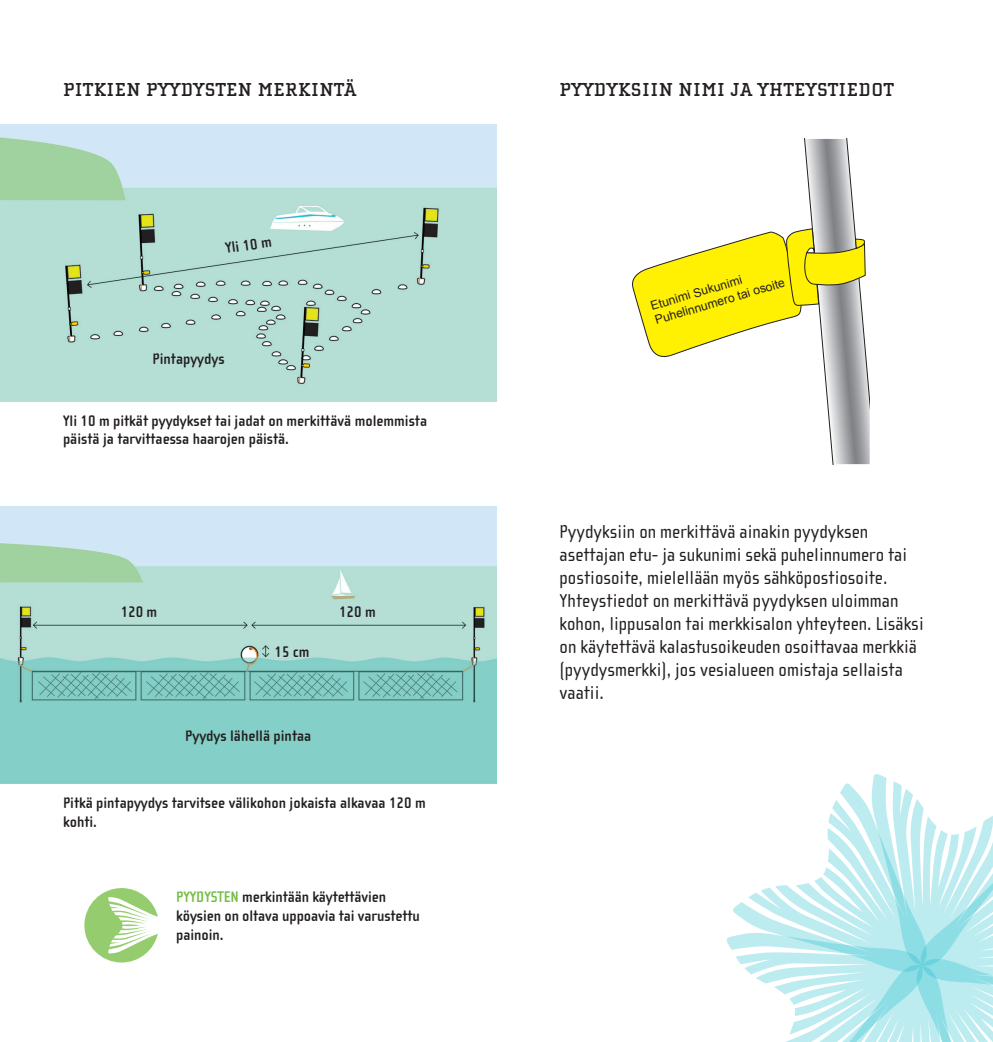
<style>
.page{position:relative;width:993px;height:1042px;background:#fff}
.page>*{position:absolute;margin:0;border:0;box-sizing:border-box;transform-origin:0 0}
.LEIPIS{font:19.25px/23.1px "Cholla Sans OT";color:#231f20}
.VÄLIOTSIKKO{font:700 19.25px "Cholla Slab OT";letter-spacing:.025em;color:#231f20}
.kuva_bold{font:700 15.75px/18.9px "Cholla Sans OT";color:#231f20}
.t1{font:12.25px/14.9px "Arial";color:#231f20}
.s1{color:#71bf44}
</style>
<div class="page">
<svg style="left:632px;top:139px;width:237px;height:325px"></svg>
<svg style="left:726px;top:774px;width:266px;height:268px"></svg>
<svg style="left:84px;top:888px;width:74px;height:74px"></svg>
<img style="left:0;top:506px;width:496px;height:278px">
<img style="left:0;top:124px;width:496px;height:278px">
<p class="VÄLIOTSIKKO" style="left:63px;top:79px;width:294px">PITKIEN PYYDYSTEN MERKINTÄ</p>
<p class="kuva_bold" style="left:224px;top:239px;width:48px;rotate:-8deg">Yli 10 m</p>
<p class="kuva_bold" style="left:153px;top:350px;width:73px">Pintapyydys</p>
<p class="kuva_bold" style="left:63px;top:411px;width:365px">Yli 10 m pitkät pyydykset tai jadat on merkittävä molemmista päistä ja tarvittaessa haarojen päistä.</p>
<p class="kuva_bold" style="left:121px;top:603px;width:38px">120 m</p>
<p class="kuva_bold" style="left:274px;top:642px;width:36px">15 cm</p>
<p class="kuva_bold" style="left:185px;top:727px;width:127px">Pyydys lähellä pintaa</p>
<p class="kuva_bold" style="left:339px;top:603px;width:38px">120 m</p>
<p class="kuva_bold" style="left:63px;top:793px;width:364px">Pitkä pintapyydys tarvitsee välikohon jokaista alkavaa 120 m kohti.</p>
<p class="kuva_bold" style="left:176px;top:887px;width:245px"><span class="s1">PYYDYSTEN</span> merkintään käytettävien köysien on oltava uppoavia tai varustettu painoin.</p>
<p class="VÄLIOTSIKKO" style="left:559px;top:79px;width:335px">PYYDYKSIIN NIMI JA YHTEYSTIEDOT</p>
<p class="t1" style="left:648px;top:299px;width:136px;rotate:-17deg">Etunimi Sukunimi<br>Puhelinnumero tai osoite</p>
<p class="LEIPIS" style="left:559px;top:520px;width:365px">Pyydyksiin on merkittävä ainakin pyydyksen asettajan etu- ja sukunimi sekä puhelinnumero tai postiosoite, mielellään myös sähköpostiosoite.<br>Yhteystiedot on merkittävä pyydyksen uloimman kohon, lippusalon tai merkkisalon yhteyteen. Lisäksi on käytettävä kalastusoikeuden osoittavaa merkkiä (pyydysmerkki), jos vesialueen omistaja sellaista vaatii.</p>
</div>
